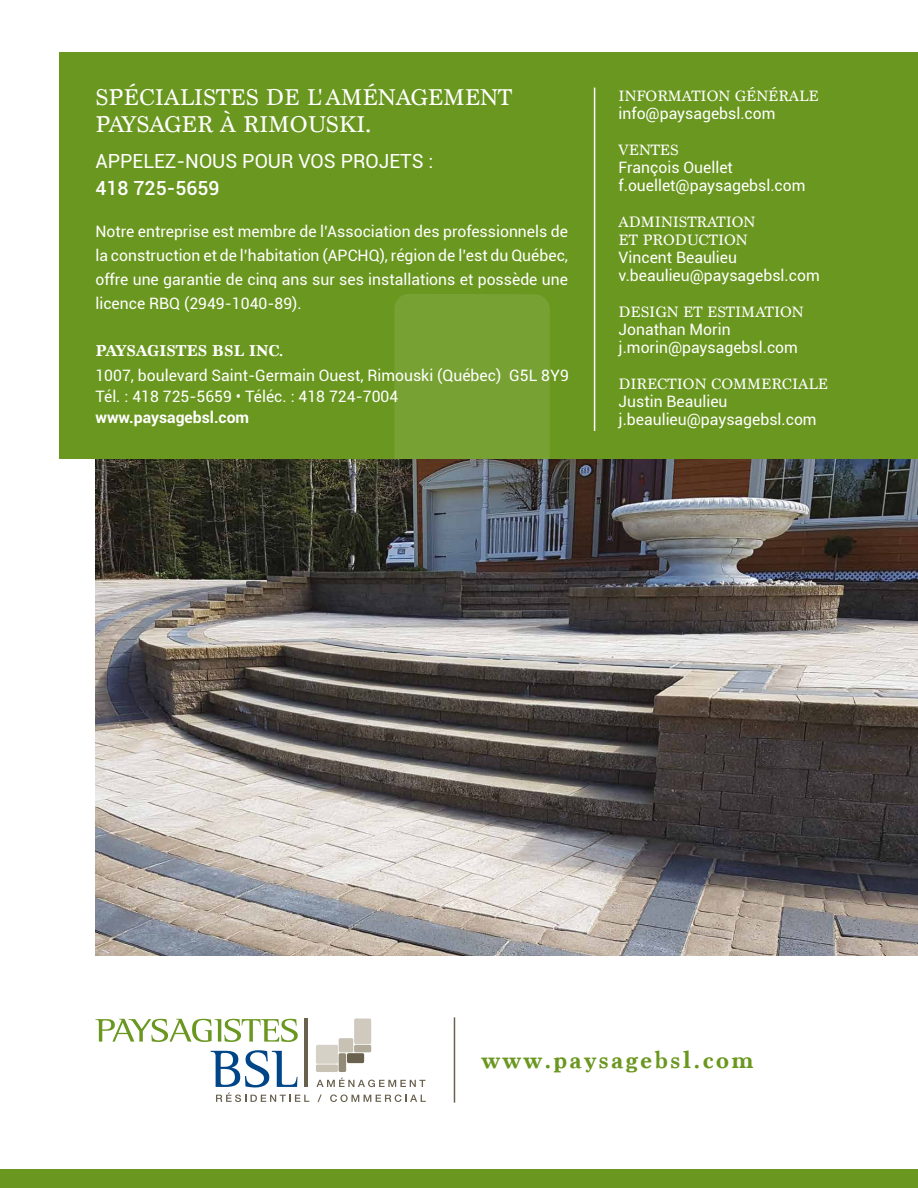
<style>
.page{position:relative;width:918px;height:1188px;background:#fff}
.page>*{position:absolute;margin:0;border:0;box-sizing:border-box;transform-origin:0 0}
.t1{font:700 25.5px "Marion";letter-spacing:.1em;color:#6a971f}
.t2{font:24px/27px "Marion";color:#fff}
.t3{font:19.5px "Roboto";color:#fff}
.t4{font:500 19.5px "Roboto";color:#fff}
.t5{font:700 16.5px "Marion";color:#fff}
.t6{font:15.75px/18px "Roboto";color:#fff}
.t7{font:15.75px/18px "Marion";color:#fff}
.t8{font:700 15.75px "Roboto";color:#fff}
</style>
<div class="page">
<img style="left:95px;top:459px;width:823px;height:496px">
<div style="left:60px;top:53px;width:858px;height:406px;background:#6a971f"></div>
<div style="left:394px;top:294px;width:156px;height:165px;background:#78a134"></div>
<hr style="left:454px;top:1017px;width:1px;height:86px;background:#69614e">
<div style="left:0;top:1169px;width:918px;height:19px;background:#6a971f"></div>
<hr style="left:594px;top:88px;width:1px;height:343px;background:#fff">
<div style="left:316px;top:1045px;width:22px;height:19px;background:#d6d1c7;border-radius:2px"></div>
<div style="left:354px;top:1018px;width:17px;height:26px;background:#cfc9be;border-radius:2px"></div>
<div style="left:316px;top:1064px;width:22px;height:8px;background:#c8c2b5;border-radius:2px"></div>
<div style="left:339px;top:1053px;width:7px;height:19px;background:#938b78;border-radius:2px"></div>
<div style="left:339px;top:1038px;width:14px;height:14px;background:#c8c2b5;border-radius:2px"></div>
<div style="left:347px;top:1053px;width:17px;height:10px;background:#69614e;border-radius:2px"></div>
<div style="left:354px;top:1045px;width:17px;height:7px;background:#b2ab9b;border-radius:2px"></div>
<svg style="left:95px;top:1019px;width:203px;height:23px"></svg>
<svg style="left:211px;top:1050px;width:87px;height:37px"></svg>
<hr style="left:304px;top:1019px;width:4px;height:68px;background:#69614e">
<svg style="left:316px;top:1078px;width:109px;height:9px"></svg>
<svg style="left:216px;top:1093px;width:93px;height:9px"></svg>
<svg style="left:318px;top:1094px;width:4px;height:8px"></svg>
<svg style="left:330px;top:1094px;width:96px;height:8px"></svg>
<h2 class="t2" style="left:95px;top:84px;width:418px">SPÉCIALISTES DE L'AMÉNAGEMENT<br>PAYSAGER À RIMOUSKI.</h2>
<p class="t3" style="left:95px;top:148px;width:339px">APPELEZ-NOUS POUR VOS PROJETS :</p>
<p class="t4" style="left:95px;top:175px;width:126px">418 725-5659</p>
<p class="t6" style="left:95px;top:219px;width:474px;line-height:24px;text-align:justify">Notre entreprise est membre de l’Association des professionnels de la construction et de l’habitation (APCHQ), région de l’est du Québec, offre une garantie de cinq ans sur ses installations et possède une licence RBQ (2949-1040-89).</p>
<p class="t5" style="left:95px;top:341px;width:189px">PAYSAGISTES BSL INC.</p>
<p class="t6" style="left:95px;top:365px;width:475px;line-height:21px">1007, boulevard Saint-Germain Ouest, Rimouski (Québec) G5L 8Y9<br>Tél. : 418 725-5659 • Téléc. : 418 724-7004</p>
<p class="t8" style="left:95px;top:407px;width:155px">www.paysagebsl.com</p>
<p class="t7" style="left:619px;top:87px;width:201px">INFORMATION GÉNÉRALE</p>
<p class="t6" style="left:619px;top:103px;width:158px">info@paysagebsl.com</p>
<p class="t7" style="left:619px;top:141px;width:62px">VENTES</p>
<p class="t6" style="left:619px;top:157px;width:188px">François Ouellet f.ouellet@paysagebsl.com</p>
<p class="t7" style="left:619px;top:213px;width:138px">ADMINISTRATION<br>ET PRODUCTION</p>
<p class="t6" style="left:619px;top:247px;width:203px">Vincent Beaulieu v.beaulieu@paysagebsl.com</p>
<p class="t7" style="left:619px;top:303px;width:186px">DESIGN ET ESTIMATION</p>
<p class="t6" style="left:619px;top:319px;width:181px">Jonathan Morin j.morin@paysagebsl.com</p>
<p class="t7" style="left:619px;top:375px;width:211px">DIRECTION COMMERCIALE</p>
<p class="t6" style="left:619px;top:391px;width:200px">Justin Beaulieu j.beaulieu@paysagebsl.com</p>
<h1 class="t1" style="left:481px;top:1045px;width:274px">www.paysagebsl.com</h1>
</div>
